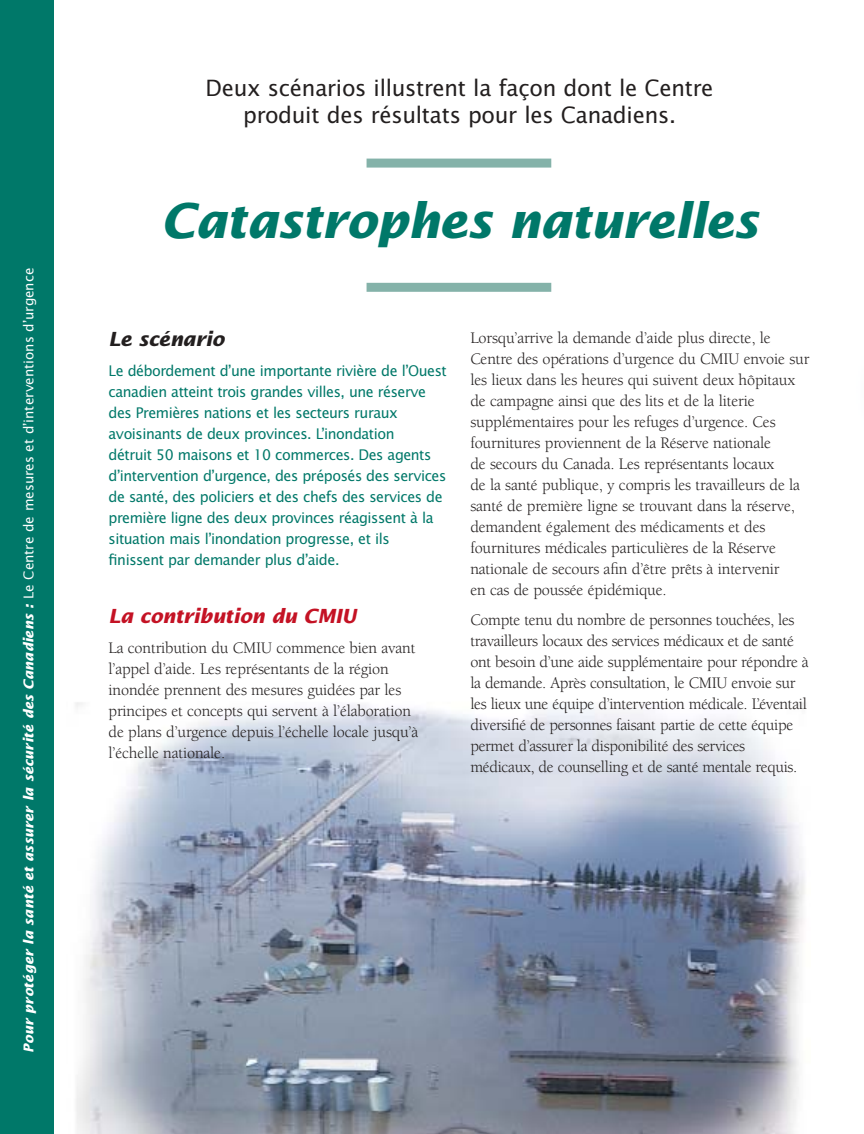
<style>
.page{position:relative;width:864px;height:1134px;background:#fff}
.page>*{position:absolute;margin:0;border:0;box-sizing:border-box;transform-origin:0 0}
.t1{font:italic 700 48px "Lucida Sans";letter-spacing:-.015em;color:#007869}
.t2{font:22.5px/27px "Lucida Sans";letter-spacing:-.015em;color:#231f1f;text-align:center}
.t3{font:italic 700 19.5px "Lucida Sans";letter-spacing:-.015em;color:#c41224}
.t4{font:italic 700 19.5px "Lucida Sans";letter-spacing:-.015em;color:#231f1f}
.t5{font:16.5px/21px "Berkeley";letter-spacing:-.01em;color:#231f1f}
.t6{font:14.7px/21px "Lucida Sans";letter-spacing:-.03em;color:#007869}
.t7{font:italic 700 13.5px "Lucida Sans";color:#fff}
.s1{font-weight:400;font-style:normal}
</style>
<div class="page">
<div style="left:0;top:0;width:54px;height:1134px;background:#007869"></div>
<img style="left:75px;top:702px;width:730px;height:432px">
<div style="left:367px;top:159px;width:184px;height:9px;background:#84b2a9"></div>
<div style="left:367px;top:283px;width:184px;height:9px;background:#84b2a9"></div>
<p class="t7" style="left:23px;top:1053px;width:787px;rotate:-90deg">Pour protéger la santé et assurer la sécurité des Canadiens : <span class="s1">Le Centre de mesures et d’interventions d’urgence</span></p>
<h2 class="t2" style="left:206px;top:76px;width:509px">Deux scénarios illustrent la façon dont le Centre produit des résultats pour les Canadiens.</h2>
<h1 class="t1" style="left:161px;top:201px;width:599px">Catastrophes naturelles</h1>
<p class="t4" style="left:109px;top:331px;width:117px">Le scénario</p>
<p class="t6" style="left:109px;top:361px;width:340px">Le débordement d’une importante rivière de l’Ouest canadien atteint trois grandes villes, une réserve des Premières nations et les secteurs ruraux avoisinants de deux provinces. L’inondation<br>détruit 50 maisons et 10 commerces. Des agents d’intervention d’urgence, des préposés des services de santé, des policiers et des chefs des services de première ligne des deux provinces réagissent à la situation mais l’inondation progresse, et ils finissent par demander plus d’aide.</p>
<p class="t3" style="left:109px;top:608px;width:249px">La contribution du CMIU</p>
<p class="t5" style="left:109px;top:639px;width:311px">La contribution du CMIU commence bien avant l’appel d’aide. Les représentants de la région inondée prennent des mesures guidées par les principes et concepts qui servent à l’élaboration de plans d’urgence depuis l’échelle locale jusqu’à l’échelle nationale.</p>
<p class="t5" style="left:470px;top:328px;width:341px">Lorsqu’arrive la demande d’aide plus directe, le Centre des opérations d’urgence du CMIU envoie sur les lieux dans les heures qui suivent deux hôpitaux de campagne ainsi que des lits et de la literie supplémentaires pour les refuges d’urgence. Ces fournitures proviennent de la Réserve nationale<br>de secours du Canada. Les représentants locaux<br>de la santé publique, y compris les travailleurs de la santé de première ligne se trouvant dans la réserve, demandent également des médicaments et des fournitures médicales particulières de la Réserve nationale de secours afin d’être prêts à intervenir<br>en cas de poussée épidémique.</p>
<p class="t5" style="left:470px;top:610px;width:340px">Compte tenu du nombre de personnes touchées, les travailleurs locaux des services médicaux et de santé ont besoin d’une aide supplémentaire pour répondre à la demande. Après consultation, le CMIU envoie sur les lieux une équipe d’intervention médicale. L’éventail diversifié de personnes faisant partie de cette équipe permet d’assurer la disponibilité des services médicaux, de counselling et de santé mentale requis.</p>
</div>
